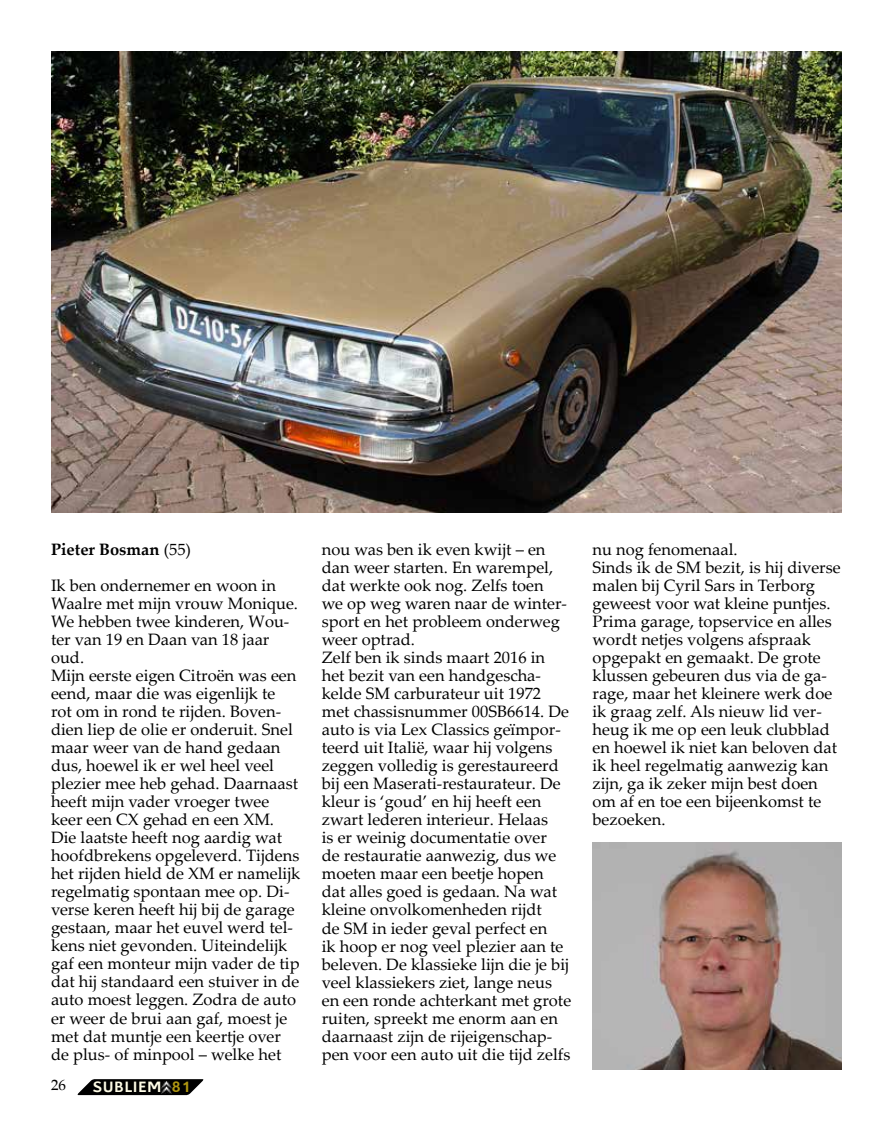
<style>
.page{position:relative;width:893px;height:1123px;background:#fff}
.page>*{position:absolute;margin:0;border:0;box-sizing:border-box;transform-origin:0 0}
.t1{font:16.5px/18px "Palatino Linotype";color:#000}
.t2{font:700 16.2px "Citroen";letter-spacing:.07em;color:#fefce6}
.t3{font:15px "Palatino";color:#000}
.s1{font-weight:700}
.s2{color:#af9611}
</style>
<div class="page">
<svg style="left:77px;top:1079px;width:127px;height:16px;background:#242424"></svg>
<img style="left:51px;top:51px;width:791px;height:461px">
<img style="left:592px;top:842px;width:250px;height:227px">
<p class="t1" style="left:51px;top:531px;width:226px;line-height:36px"><span class="s1">Pieter Bosman</span> (55)<br>Ik ben ondernemer en woon in</p>
<p class="t1" style="left:51px;top:594px;width:251px">Waalre met mijn vrouw Monique.<br>We hebben twee kinderen, Wou&shy;ter van 19 en Daan van 18 jaar oud.<br>Mijn eerste eigen Citroën was een eend, maar die was eigenlijk te rot om in rond te rijden. Boven&shy;dien liep de olie er onderuit. Snel maar weer van de hand gedaan dus, hoewel ik er wel heel veel plezier mee heb gehad. Daarnaast heeft mijn vader vroeger twee keer een CX gehad en een XM.<br>Die laatste heeft nog aardig wat hoofdbrekens opgeleverd. Tijdens het rijden hield de XM er namelijk regelmatig spontaan mee op. Di&shy;verse keren heeft hij bij de garage gestaan, maar het euvel werd tel&shy;kens niet gevonden. Uiteindelijk gaf een monteur mijn vader de tip dat hij standaard een stuiver in de auto moest leggen. Zodra de auto er weer de brui aan gaf, moest je met dat muntje een keertje over de plus- of minpool – welke het</p>
<p class="t3" style="left:51px;top:1076px;width:16px">26</p>
<p class="t2" style="left:93px;top:1076px;width:100px">SUBLIEM <span class="s2">81</span></p>
<p class="t1" style="left:322px;top:540px;width:251px">nou was ben ik even kwijt – en dan weer starten. En warempel, dat werkte ook nog. Zelfs toen<br>we op weg waren naar de winter&shy;sport en het probleem onderweg weer optrad.<br>Zelf ben ik sinds maart 2016 in het bezit van een handgescha&shy;kelde SM carburateur uit 1972 met chassisnummer 00SB6614. De auto is via Lex Classics geïmpor&shy;teerd uit Italië, waar hij volgens zeggen volledig is gerestaureerd bij een Maserati-restaurateur. De kleur is ‘goud’ en hij heeft een zwart lederen interieur. Helaas<br>is er weinig documentatie over<br>de restauratie aanwezig, dus we moeten maar een beetje hopen dat alles goed is gedaan. Na wat kleine onvolkomenheden rijdt<br>de SM in ieder geval perfect en<br>ik hoop er nog veel plezier aan te beleven. De klassieke lijn die je bij veel klassiekers ziet, lange neus en een ronde achterkant met grote ruiten, spreekt me enorm aan en daarnaast zijn de rijeigenschap&shy;pen voor een auto uit die tijd zelfs</p>
<p class="t1" style="left:592px;top:540px;width:250px">nu nog fenomenaal.<br>Sinds ik de SM bezit, is hij diverse malen bij Cyril Sars in Terborg geweest voor wat kleine puntjes.<br>Prima garage, topservice en alles wordt netjes volgens afspraak opgepakt en gemaakt. De grote klussen gebeuren dus via de ga&shy;rage, maar het kleinere werk doe ik graag zelf. Als nieuw lid ver&shy;heug ik me op een leuk clubblad en hoewel ik niet kan beloven dat ik heel regelmatig aanwezig kan zijn, ga ik zeker mijn best doen om af en toe een bijeenkomst te bezoeken.</p>
</div>
